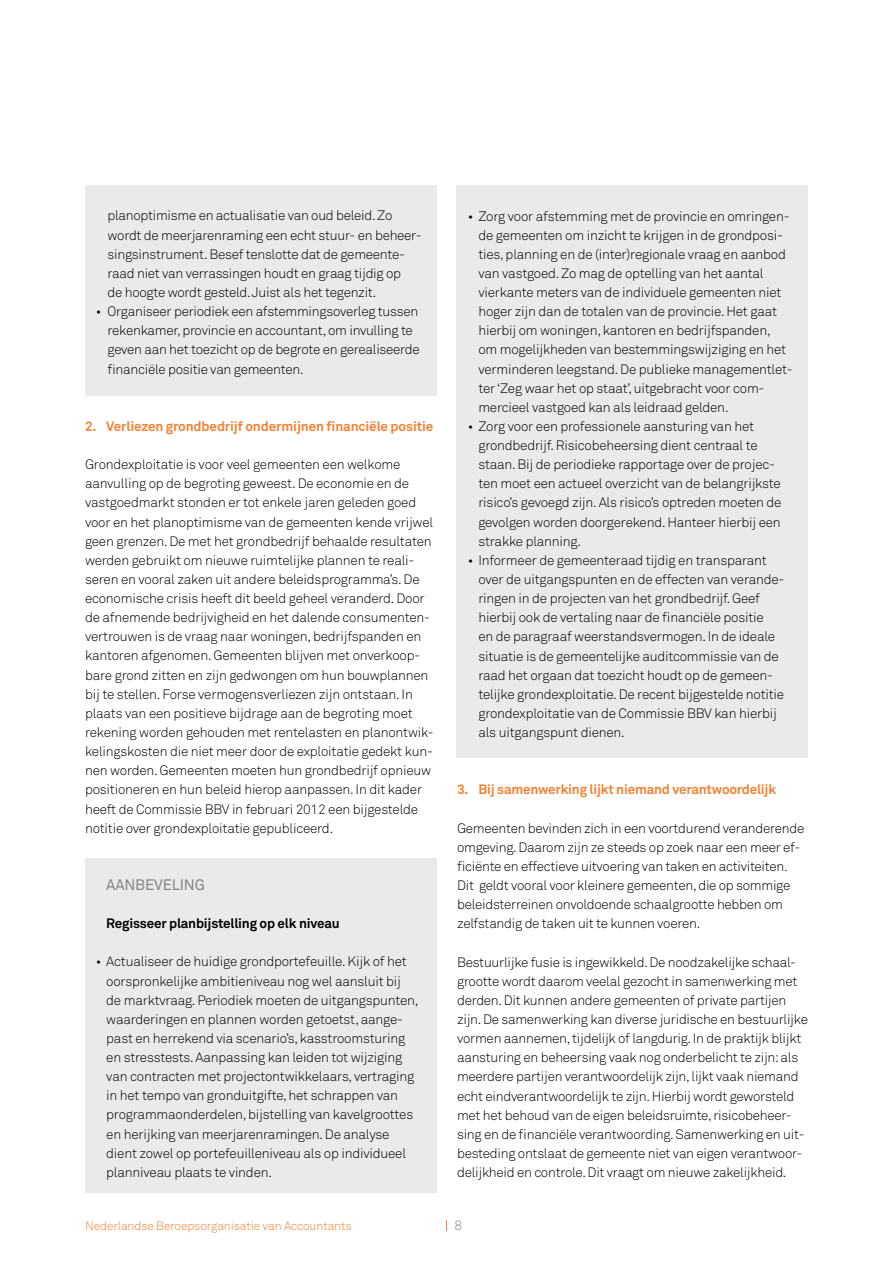
<style>
.page{position:relative;width:893px;height:1263px;background:#fff}
.page>*{position:absolute;margin:0;border:0;box-sizing:border-box;transform-origin:0 0}
.t1{font:15px "Akkurat";letter-spacing:-.015em;color:#838587}
.t2{font:300 13.5px/19.2px "Akkurat";letter-spacing:-.015em;color:#000}
.t3{font:700 13.5px "Akkurat Pro";letter-spacing:-.015em;color:#f58131}
.t4{font:700 13.5px "Akkurat Pro";letter-spacing:-.015em;color:#000}
.t5{font:300 13.5px "Akkurat";color:#838587}
.t6{font:300 12px "Akkurat";letter-spacing:-.01em;color:#f58131}
</style>
<div class="page">
<div style="left:85px;top:185px;width:351px;height:210px;background:#ebeaea"></div>
<div style="left:85px;top:858px;width:351px;height:335px;background:#ebeaea"></div>
<div style="left:457px;top:185px;width:351px;height:573px;background:#ebeaea"></div>
<p class="t2" style="left:108px;top:206px;width:316px">planoptimisme en actualisatie van oud beleid. Zo wordt de meerjarenraming een echt stuur- en beheer&shy;singsinstrument. Besef tenslotte dat de gemeente&shy;raad niet van verrassingen houdt en graag tijdig op<br>de hoogte wordt gesteld. Juist als het tegenzit.</p>
<p class="t2" style="left:108px;top:302px;width:314px;text-indent:-12px">• Organiseer periodiek een afstemmingsoverleg tussen rekenkamer, provincie en accountant, om invulling te geven aan het toezicht op de begrote en gerealiseerde financiële positie van gemeenten.</p>
<p class="t3" style="left:85px;top:418px;width:350px">2. Verliezen grondbedrijf ondermijnen financiële positie</p>
<p class="t2" style="left:85px;top:455px;width:350px">Grondexploitatie is voor veel gemeenten een welkome aanvulling op de begroting geweest. De economie en de vastgoedmarkt stonden er tot enkele jaren geleden goed voor en het planoptimisme van de gemeenten kende vrijwel geen grenzen. De met het grondbedrijf behaalde resultaten werden gebruikt om nieuwe ruimtelijke plannen te reali&shy;seren en vooral zaken uit andere beleidsprogramma’s. De economische crisis heeft dit beeld geheel veranderd. Door de afnemende bedrijvigheid en het dalende consumenten&shy;vertrouwen is de vraag naar woningen, bedrijfspanden en kantoren afgenomen. Gemeenten blijven met onverkoop&shy;bare grond zitten en zijn gedwongen om hun bouwplannen bij te stellen. Forse vermogensverliezen zijn ontstaan. In plaats van een positieve bijdrage aan de begroting moet rekening worden gehouden met rentelasten en planontwik&shy;kelingskosten die niet meer door de exploitatie gedekt kun&shy;nen worden. Gemeenten moeten hun grondbedrijf opnieuw positioneren en hun beleid hierop aanpassen. In dit kader heeft de Commissie BBV in februari 2012 een bijgestelde notitie over grondexploitatie gepubliceerd.</p>
<p class="t1" style="left:106px;top:876px;width:98px">AANBEVELI NG</p>
<p class="t4" style="left:106px;top:915px;width:235px">Regisseer planbijstelling op elk niveau</p>
<p class="t2" style="left:106px;top:952px;width:314px;text-indent:-11px">• Actualiseer de huidige grondportefeuille.Kijk of het oorspronkelijke ambitieniveau nog wel aansluit bij de marktvraag. Periodiek moeten de uitgangspunten, waarderingen en plannen worden getoetst, aange&shy;past en herrekend via scenario’s, kasstroomsturing en stresstests. Aanpassing kan leiden tot wijziging van contracten met projectontwikkelaars, vertraging in het tempo van gronduitgifte, het schrappen van programmaonderdelen, bijstelling van kavelgroottes en herijking van meerjarenramingen. De analyse dient zowel op portefeuilleniveau als op individueel planniveau plaats te vinden.</p>
<p class="t2" style="left:478px;top:206px;width:316px;text-indent:-11px">• Zorg voor afstemming met de provincie en omringen&shy;de gemeenten om inzicht te krijgen in de grondposi&shy;ties, planning en de (inter)regionale vraag en aanbod van vastgoed. Zo mag de optelling van het aantal vierkante meters van de individuele gemeenten niet hoger zijn dan de totalen van de provincie. Het gaat hierbij om woningen, kantoren en bedrijfspanden, om mogelijkheden van bestemmingswijziging en het verminderen leegstand. De publieke managementlet&shy;ter ‘Zeg waar het op staat’, uitgebracht voor com&shy;mercieel vastgoed kan als leidraad gelden.</p>
<p class="t2" style="left:478px;top:417px;width:305px;text-indent:-11px">• Zorg voor een professionele aansturing van het grondbedrijf. Risicobeheersing dient centraal te staan. Bij de periodieke rapportage over de projec&shy;ten moet een actueel overzicht van de belangrijkste risico’s gevoegd zijn. Als risico’s optreden moeten de gevolgen worden doorgerekend. Hanteer hierbij een strakke planning.</p>
<p class="t2" style="left:478px;top:551px;width:308px;text-indent:-11px">• Informeer de gemeenteraad tijdig en transparant over de uitgangspunten en de effecten van verande&shy;ringen in de projecten van het grondbedrijf. Geef hierbij ook de vertaling naar de financiële positie<br>en de paragraaf weerstandsvermogen. In de ideale situatie is de gemeentelijke auditcommissie van de raad het orgaan dat toezicht houdt op de gemeen&shy;telijke grondexploitatie. De recent bijgestelde notitie grondexploitatie van de Commissie BBV kan hierbij als uitgangspunt dienen.</p>
<p class="t3" style="left:457px;top:781px;width:321px">3. Bij samenwerking lijkt niemand verantwoordelijk</p>
<p class="t2" style="left:457px;top:819px;width:349px">Gemeenten bevinden zich in een voortdurend veranderende omgeving. Daarom zijn ze steeds op zoek naar een meer ef&shy;ficiënte en effectieve uitvoering van taken en activiteiten.<br>Dit geldt vooral voor kleinere gemeenten, die op sommige beleidsterreinen onvoldoende schaalgrootte hebben om zelfstandig de taken uit te kunnen voeren.</p>
<p class="t2" style="left:457px;top:952px;width:352px">Bestuurlijke fusie is ingewikkeld. De noodzakelijke schaal&shy;grootte wordt daarom veelal gezocht in samenwerking met derden. Dit kunnen andere gemeenten of private partijen zijn. De samenwerking kan diverse juridische en bestuurlijke vormen aannemen, tijdelijk of langdurig. In de praktijk blijkt aansturing en beheersing vaak nog onderbelicht te zijn: als meerdere partijen verantwoordelijk zijn, lijkt vaak niemand echt eindverantwoordelijk te zijn. Hierbij wordt geworsteld met het behoud van de eigen beleidsruimte, risicobeheer&shy;sing en de financiële verantwoording. Samenwerking en uit&shy;besteding ontslaat de gemeente niet van eigen verantwoor&shy;delijkheid en controle. Dit vraagt om nieuwe zakelijkheid.</p>
<p class="t6" style="left:85px;top:1219px;width:268px">Nederlandse Beroepsorganisatie van Accountants</p>
<p class="t5" style="left:454px;top:1217px;width:9px">8</p>
</div>
